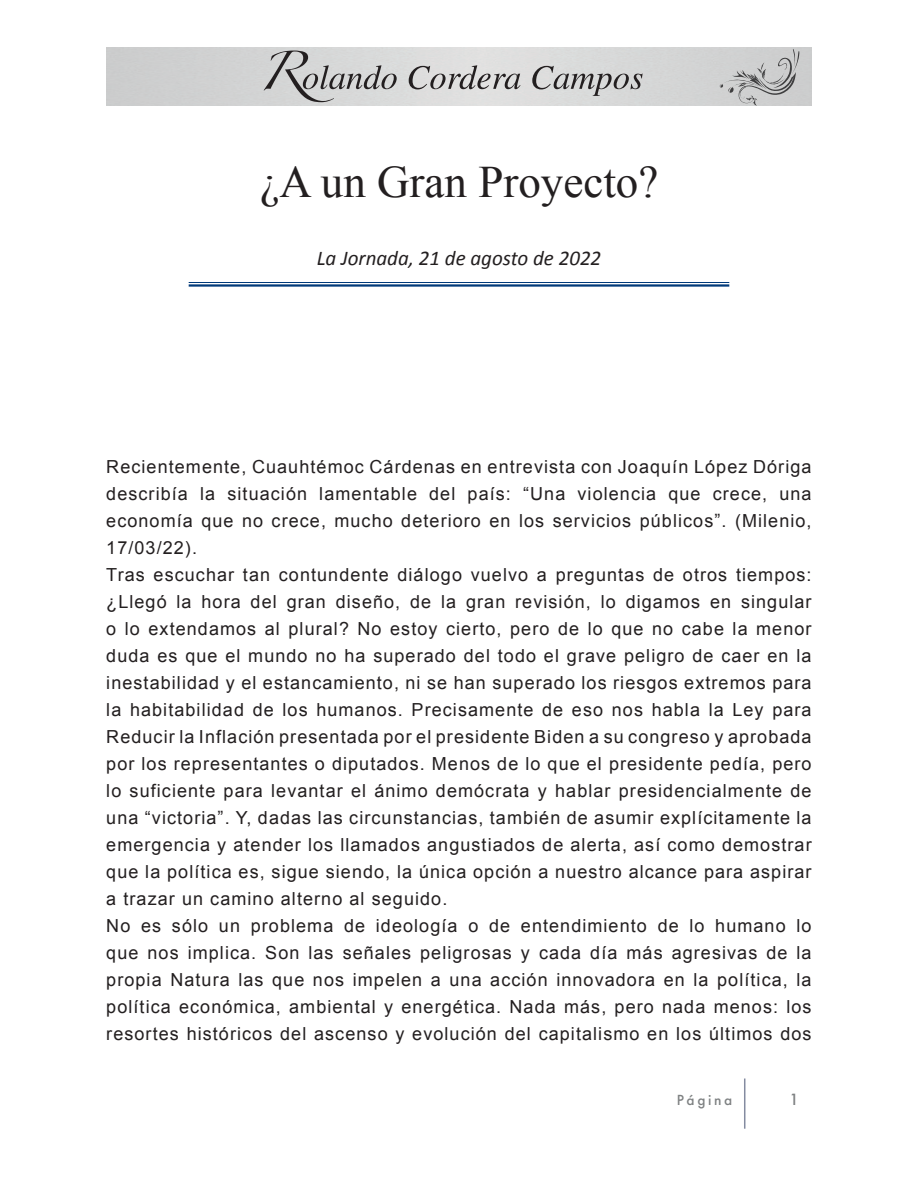
<style>
.page{position:relative;width:918px;height:1188px;background:#fff}
.page>*{position:absolute;margin:0;border:0;box-sizing:border-box;transform-origin:0 0}
.Título{font:45px "Times New Roman";color:#231f20}
.Fecha{font:italic 21px "Calibri";color:#231f20}
.Párrafo{font:18px/27px "Arial";letter-spacing:.06em;color:#231f20;text-align:justify}
.t1{font:500 15px "Futura";color:#7e8182}
.t2{font:500 13.5px "Futura";letter-spacing:.2em;color:#7e8182}
</style>
<div class="page">
<svg style="left:264px;top:51px;width:133px;height:51px;background:#bbbcbc"></svg>
<svg style="left:409px;top:65px;width:112px;height:24px;background:#b4b3b3"></svg>
<svg style="left:532px;top:66px;width:111px;height:30px;background:#b7b7b7"></svg>
<svg style="left:719px;top:49px;width:80px;height:57px;background:#bfc0c0"></svg>
<hr style="left:744px;top:1079px;width:1px;height:50px;background:#848ba0">
<hr style="left:189px;top:282px;width:540px;height:1px;background:#013a7a">
<hr style="left:189px;top:284px;width:540px;height:3px;background:#013a7a">
<p class="Título" style="left:260px;top:152px;width:400px">¿A un Gran Proyecto?</p>
<p class="Fecha" style="left:317px;top:244px;width:286px">La Jornada, 21 de agosto de 2022</p>
<p class="Párrafo" style="left:106px;top:453px;width:707px">Recientemente, Cuauhtémoc Cárdenas en entrevista con Joaquín López Dóriga describía la situación lamentable del país: “Una violencia que crece, una economía que no crece, mucho deterioro en los servicios públicos”. (Milenio, 17/03/22).</p>
<p class="Párrafo" style="left:106px;top:561px;width:707px">Tras escuchar tan contundente diálogo vuelvo a preguntas de otros tiempos: ¿Llegó la hora del gran diseño, de la gran revisión, lo digamos en singular o lo extendamos al plural? No estoy cierto, pero de lo que no cabe la menor duda es que el mundo no ha superado del todo el grave peligro de caer en la inestabilidad y el estancamiento, ni se han superado los riesgos extremos para la habitabilidad de los humanos. Precisamente de eso nos habla la Ley para Reducir la Inflación presentada por el presidente Biden a su congreso y aprobada por los representantes o diputados. Menos de lo que el presidente pedía, pero lo suficiente para levantar el ánimo demócrata y hablar presidencialmente de una “victoria”. Y, dadas las circunstancias, también de asumir explícitamente la emergencia y atender los llamados angustiados de alerta, así como demostrar que la política es, sigue siendo, la única opción a nuestro alcance para aspirar a trazar un camino alterno al seguido.</p>
<p class="Párrafo" style="left:106px;top:912px;width:707px">No es sólo un problema de ideología o de entendimiento de lo humano lo que nos implica. Son las señales peligrosas y cada día más agresivas de la propia Natura las que nos impelen a una acción innovadora en la política, la política económica, ambiental y energética. Nada más, pero nada menos: los resortes históricos del ascenso y evolución del capitalismo en los últimos dos</p>
<p class="t2" style="left:677px;top:1091px;width:57px">Página</p>
<p class="t1" style="left:789px;top:1089px;width:11px">1</p>
</div>
